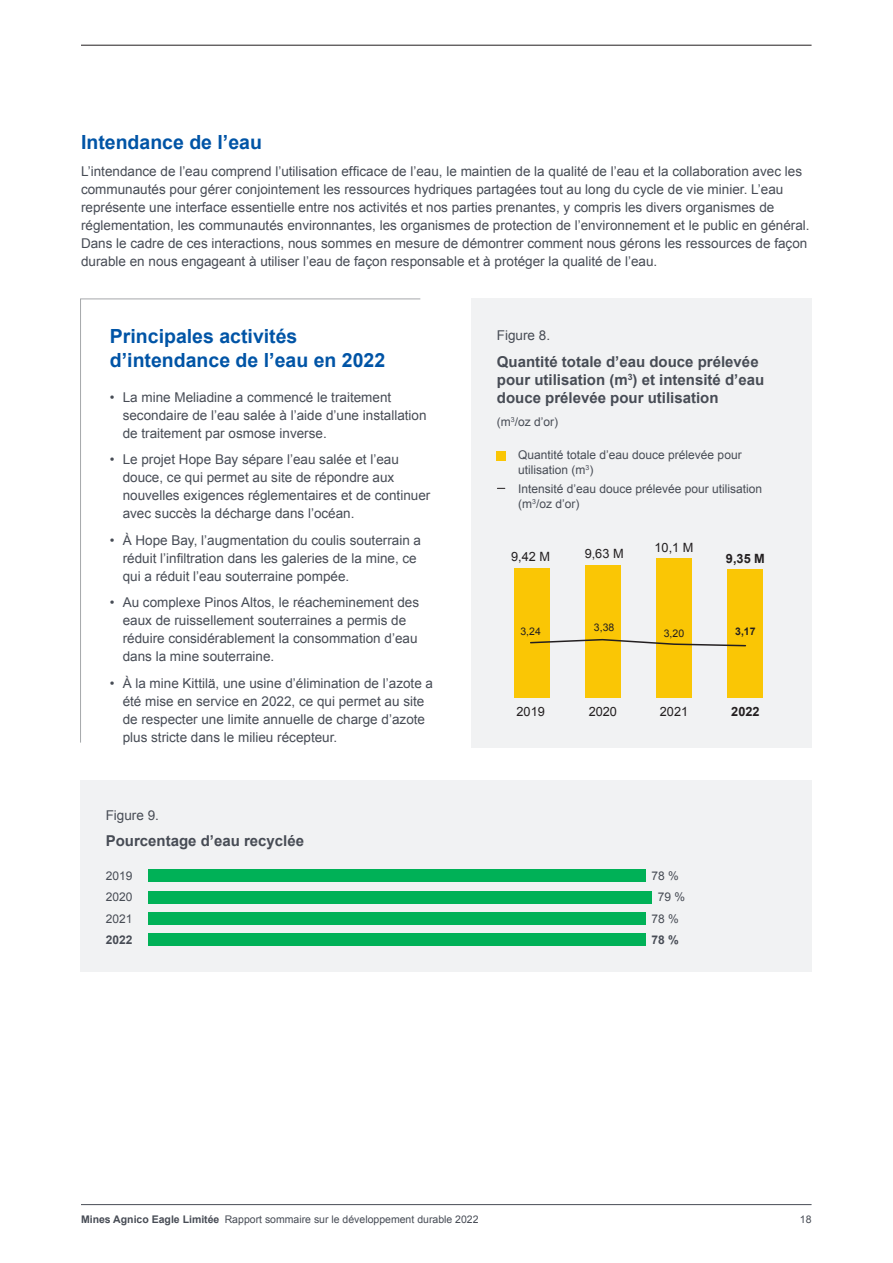
<style>
.page{position:relative;width:893px;height:1263px;background:#fff}
.page>*{position:absolute;margin:0;border:0;box-sizing:border-box;transform-origin:0 0}
.H3_Subhead{font:700 19.5px/24px "Arial";color:#0054a6}
.H4_Subhead{font:700 15px/18px "Arial";color:#474c55}
.Body_Copy{font:13.5px/18px "Arial";color:#474c55}
.t1{font:12.75px "Arial";color:#231f20}
.t2{font:700 12.75px "Arial";color:#231f20}
.Smaller_Body_Copy{font:12px/15px "Arial";color:#474c55}
.Smaller_Body_Copy-2{font:700 12px "Arial";color:#474c55}
.t3{font:10.5px "Arial";color:#474c55}
.t4{font:10.5px "Arial";color:#231f20}
.t5{font:700 10.5px "Arial";color:#231f20}
.s1{font-weight:700}
</style>
<div class="page">
<div style="left:471px;top:298px;width:341px;height:450px;background:#f1f2f3"></div>
<div style="left:497px;top:451px;width:9px;height:9px;background:#fac605"></div>
<div style="left:515px;top:568px;width:35px;height:130px;background:#fac605"></div>
<div style="left:585px;top:565px;width:36px;height:133px;background:#fac605"></div>
<div style="left:656px;top:559px;width:36px;height:139px;background:#fac605"></div>
<div style="left:727px;top:569px;width:36px;height:129px;background:#fac605"></div>
<svg style="left:530px;top:638px;width:217px;height:9px"></svg>
<div style="left:80px;top:780px;width:732px;height:191px;background:#f1f2f3"></div>
<div style="left:148px;top:869px;width:498px;height:13px;background:#00b157"></div>
<div style="left:148px;top:891px;width:504px;height:12px;background:#00b157"></div>
<div style="left:148px;top:912px;width:498px;height:13px;background:#00b157"></div>
<div style="left:148px;top:933px;width:498px;height:13px;background:#00b157"></div>
<svg style="left:80px;top:298px;width:341px;height:445px"></svg>
<hr style="left:81px;top:1204px;width:731px;height:1px;background:#474c55">
<hr style="left:81px;top:45px;width:731px;height:1px;background:#231f20">
<p class="H3_Subhead" style="left:81px;top:131px;width:182px">Intendance de l’eau</p>
<p class="Body_Copy" style="left:81px;top:162px;width:730px">L’intendance de l’eau comprend l’utilisation efficace de l’eau, le maintien de la qualité de l’eau et la collaboration avec les communautés pour gérer conjointement les ressources hydriques partagées tout au long du cycle de vie minier. L’eau représente une interface essentielle entre nos activités et nos parties prenantes, y compris les divers organismes de réglementation, les communautés environnantes, les organismes de protection de l’environnement et le public en général.<br>Dans le cadre de ces interactions, nous sommes en mesure de démontrer comment nous gérons les ressources de façon durable en nous engageant à utiliser l’eau de façon responsable et à protéger la qualité de l’eau.</p>
<p class="H3_Subhead" style="left:110px;top:324px;width:277px">Principales activités d’intendance de l’eau en 2022</p>
<p class="Body_Copy" style="left:123px;top:388px;width:305px;text-indent:-13px">• La mine Meliadine a commencé le traitement secondaire de l’eau salée à l’aide d’une installation de traitement par osmose inverse.</p>
<p class="Body_Copy" style="left:123px;top:451px;width:309px;text-indent:-13px">• Le projet Hope Bay sépare l’eau salée et l’eau douce, ce qui permet au site de répondre aux nouvelles exigences réglementaires et de continuer avec succès la décharge dans l’océan.</p>
<p class="Body_Copy" style="left:123px;top:531px;width:300px;text-indent:-13px">• À Hope Bay, l’augmentation du coulis souterrain a réduit l’infiltration dans les galeries de la mine, ce qui a réduit l’eau souterraine pompée.</p>
<p class="Body_Copy" style="left:123px;top:594px;width:298px;text-indent:-13px">• Au complexe Pinos Altos, le réacheminement des eaux de ruissellement souterraines a permis de réduire considérablement la consommation d’eau dans la mine souterraine.</p>
<p class="Body_Copy" style="left:123px;top:674px;width:312px;text-indent:-13px">• À la mine Kittilä, une usine d’élimination de l’azote a été mise en service en 2022, ce qui permet au site de respecter une limite annuelle de charge d’azote plus stricte dans le milieu récepteur.</p>
<p class="Body_Copy" style="left:106px;top:806px;width:55px">Figure 9.</p>
<p class="H4_Subhead" style="left:106px;top:832px;width:200px">Pourcentage d’eau recyclée</p>
<p class="Smaller_Body_Copy" style="left:106px;top:868px;width:28px">2019</p>
<p class="Smaller_Body_Copy" style="left:106px;top:890px;width:28px">2020</p>
<p class="Smaller_Body_Copy" style="left:106px;top:911px;width:28px">2021</p>
<p class="Smaller_Body_Copy-2" style="left:106px;top:932px;width:28px">2022</p>
<p class="Body_Copy" style="left:497px;top:327px;width:55px">Figure 8.</p>
<p class="H4_Subhead" style="left:497px;top:353px;width:269px">Quantité totale d’eau douce prélevée pour utilisation (m<sup>3</sup>) et intensité d’eau douce prélevée pour utilisation</p>
<p class="Smaller_Body_Copy" style="left:497px;top:415px;width:63px">(m<sup>3</sup>/oz d’or)</p>
<p class="Smaller_Body_Copy" style="left:518px;top:447px;width:225px">Quantité totale d’eau douce prélevée pour utilisation (m<sup>3</sup>)</p>
<p class="Smaller_Body_Copy" style="left:518px;top:481px;width:246px">Intensité d’eau douce prélevée pour utilisation (m<sup>3</sup>/oz d’or)</p>
<p class="t1" style="left:511px;top:548px;width:40px">9,42 M</p>
<p class="t1" style="left:585px;top:545px;width:40px">9,63 M</p>
<p class="t4" style="left:520px;top:624px;width:22px">3,24</p>
<p class="t4" style="left:594px;top:620px;width:22px">3,38</p>
<p class="t1" style="left:654px;top:539px;width:40px">10,1 M</p>
<p class="t2" style="left:726px;top:550px;width:40px">9,35 M</p>
<p class="t4" style="left:664px;top:626px;width:22px">3,20</p>
<p class="t5" style="left:735px;top:625px;width:22px">3,17</p>
<p class="t1" style="left:516px;top:703px;width:30px">2019</p>
<p class="t1" style="left:589px;top:703px;width:30px">2020</p>
<p class="t1" style="left:660px;top:703px;width:30px">2021</p>
<p class="t2" style="left:731px;top:703px;width:30px">2022</p>
<p class="Smaller_Body_Copy" style="left:651px;top:868px;width:29px">78 %</p>
<p class="Smaller_Body_Copy" style="left:658px;top:890px;width:29px">79 %</p>
<p class="Smaller_Body_Copy" style="left:651px;top:911px;width:29px">78 %</p>
<p class="Smaller_Body_Copy-2" style="left:651px;top:932px;width:29px">78 %</p>
<p class="t3" style="left:81px;top:1212px;width:399px"><span class="s1">Mines Agnico Eagle Limitée</span> Rapport sommaire sur le développement durable 2022</p>
<p class="t3" style="left:800px;top:1212px;width:13px">18</p>
</div>
